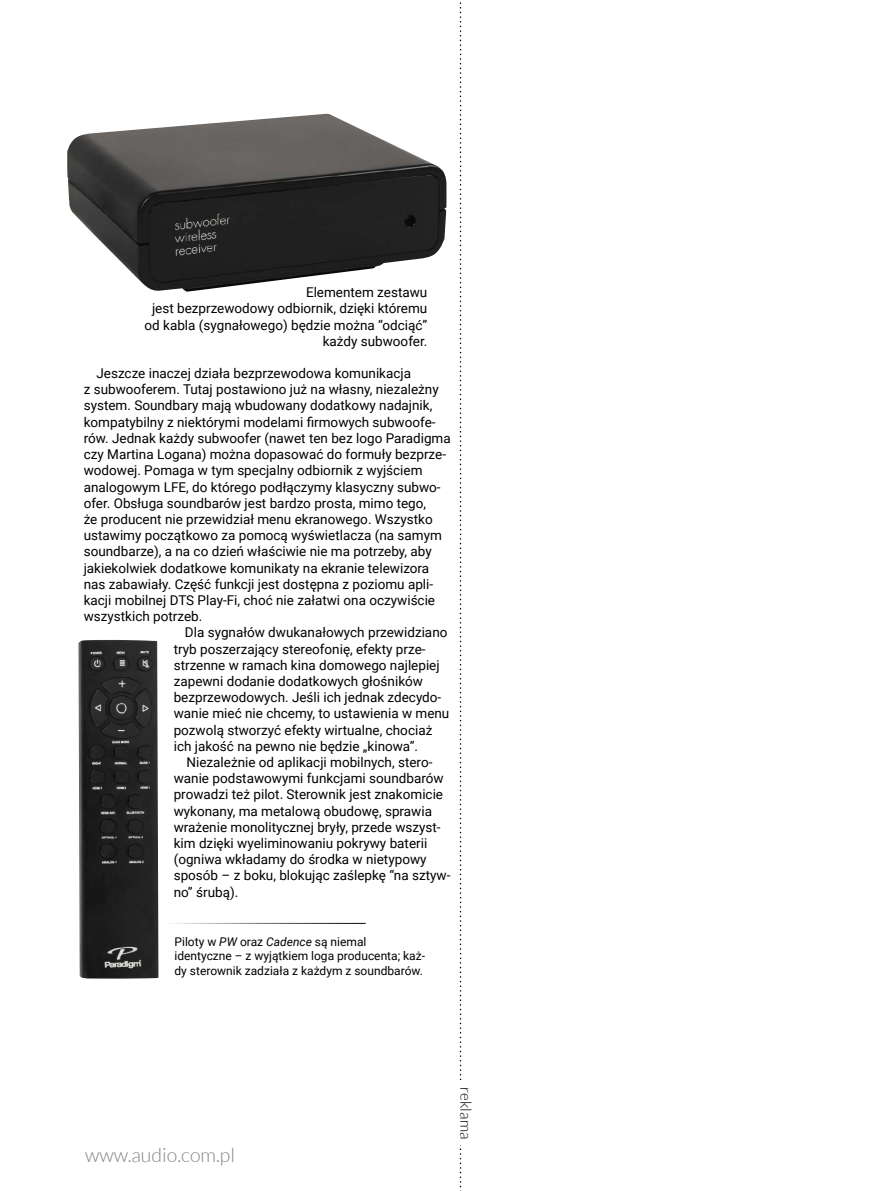
<style>
.page{position:relative;width:893px;height:1191px;background:#fff}
.page>*{position:absolute;margin:0;border:0;box-sizing:border-box;transform-origin:0 0}
.t1{font:300 19.5px "Lato";color:#858585}
.t2{font:300 15.3px "Lato";color:#000}
.t3{font:13.5px/16.2px "Roboto";color:#000;text-align:right}
.t4{font:12px/14.4px "Roboto";color:#000}
.s1{font-style:italic}
</style>
<div class="page">
<img style="left:78px;top:640px;width:80px;height:338px">
<img style="left:67px;top:114px;width:380px;height:178px">
<hr style="left:159px;top:923px;width:207px;height:1px;background:#000">
<svg style="left:460px;top:2px;width:1px;height:1189px"></svg>
<div style="left:449px;top:1080px;width:25px;height:65px;background:#fff"></div>
<p class="t3" style="left:145px;top:284px;width:284px">Elementem zestawu<br>jest bezprzewodowy odbiornik, dzięki któremu od kabla (sygnałowego) będzie można “odciąć” każdy subwoofer.</p>
<p class="t3" style="left:96px;top:365px;width:316px">Jeszcze inaczej działa bezprzewodowa komunikacja</p>
<p class="t3" style="left:84px;top:381px;width:357px">z subwooferem. Tutaj postawiono już na własny, niezależny</p>
<p class="t3" style="left:84px;top:397px;width:350px">system. Soundbary mają wbudowany dodatkowy nadajnik,</p>
<p class="t3" style="left:84px;top:413px;width:353px">kompatybilny z niektórymi modelami firmowych subwoofe-</p>
<p class="t3" style="left:84px;top:429px;width:369px">rów. Jednak każdy subwoofer (nawet ten bez logo Paradigma</p>
<p class="t3" style="left:84px;top:446px;width:364px">czy Martina Logana) można dopasować do formuły bezprze-</p>
<p class="t3" style="left:84px;top:462px;width:340px">wodowej. Pomaga w tym specjalny odbiornik z wyjściem</p>
<p class="t3" style="left:84px;top:478px;width:358px">analogowym LFE, do którego podłączymy klasyczny subwo-</p>
<p class="t3" style="left:84px;top:494px;width:344px">ofer. Obsługa soundbarów jest bardzo prosta, mimo tego,</p>
<p class="t3" style="left:84px;top:510px;width:351px">że producent nie przewidział menu ekranowego. Wszystko</p>
<p class="t3" style="left:84px;top:527px;width:360px">ustawimy początkowo za pomocą wyświetlacza (na samym</p>
<p class="t3" style="left:84px;top:543px;width:350px">soundbarze), a na co dzień właściwie nie ma potrzeby, aby</p>
<p class="t3" style="left:84px;top:559px;width:347px">jakiekolwiek dodatkowe komunikaty na ekranie telewizora</p>
<p class="t3" style="left:84px;top:575px;width:351px">nas zabawiały. Część funkcji jest dostępna z poziomu apli-</p>
<p class="t3" style="left:84px;top:591px;width:353px">kacji mobilnej DTS Play-Fi, choć nie załatwi ona oczywiście</p>
<p class="t3" style="left:84px;top:608px;width:120px">wszystkich potrzeb.</p>
<p class="t3" style="left:185px;top:624px;width:264px">Dla sygnałów dwukanałowych przewidziano</p>
<p class="t3" style="left:174px;top:640px;width:253px">tryb poszerzający stereofonię, efekty prze-</p>
<p class="t3" style="left:174px;top:656px;width:267px">strzenne w ramach kina domowego najlepiej</p>
<p class="t3" style="left:174px;top:672px;width:251px">zapewni dodanie dodatkowych głośników</p>
<p class="t3" style="left:174px;top:689px;width:269px">bezprzewodowych. Jeśli ich jednak zdecydo-</p>
<p class="t3" style="left:174px;top:705px;width:277px">wanie mieć nie chcemy, to ustawienia w menu</p>
<p class="t3" style="left:174px;top:721px;width:260px">pozwolą stworzyć efekty wirtualne, chociaż</p>
<p class="t3" style="left:174px;top:737px;width:246px">ich jakość na pewno nie będzie „kinowa”.</p>
<p class="t3" style="left:186px;top:753px;width:247px">Niezależnie od aplikacji mobilnych, stero-</p>
<p class="t3" style="left:174px;top:770px;width:271px">wanie podstawowymi funkcjami soundbarów</p>
<p class="t3" style="left:174px;top:786px;width:271px">prowadzi też pilot. Sterownik jest znakomicie</p>
<p class="t3" style="left:174px;top:802px;width:260px">wykonany, ma metalową obudowę, sprawia</p>
<p class="t3" style="left:174px;top:818px;width:268px">wrażenie monolitycznej bryły, przede wszyst-</p>
<p class="t3" style="left:174px;top:834px;width:255px">kim dzięki wyeliminowaniu pokrywy baterii</p>
<p class="t3" style="left:174px;top:851px;width:254px">(ogniwa wkładamy do środka w nietypowy</p>
<p class="t3" style="left:174px;top:867px;width:278px">sposób – z boku, blokując zaślepkę “na sztyw-</p>
<p class="t3" style="left:174px;top:883px;width:66px">no” śrubą).</p>
<p class="t4" style="left:175px;top:934px;width:252px">Piloty w <span class="s1">PW</span> oraz <span class="s1">Cadence</span> są niemal identyczne – z wyjątkiem loga producenta; każ&shy;dy sterownik zadziała z każdym z soundbarów.</p>
<h1 class="t1" style="left:85px;top:1144px;width:151px">www.audio.com.pl</h1>
<p class="t2" style="left:474px;top:1087px;width:54px;rotate:90deg">reklama</p>
</div>
